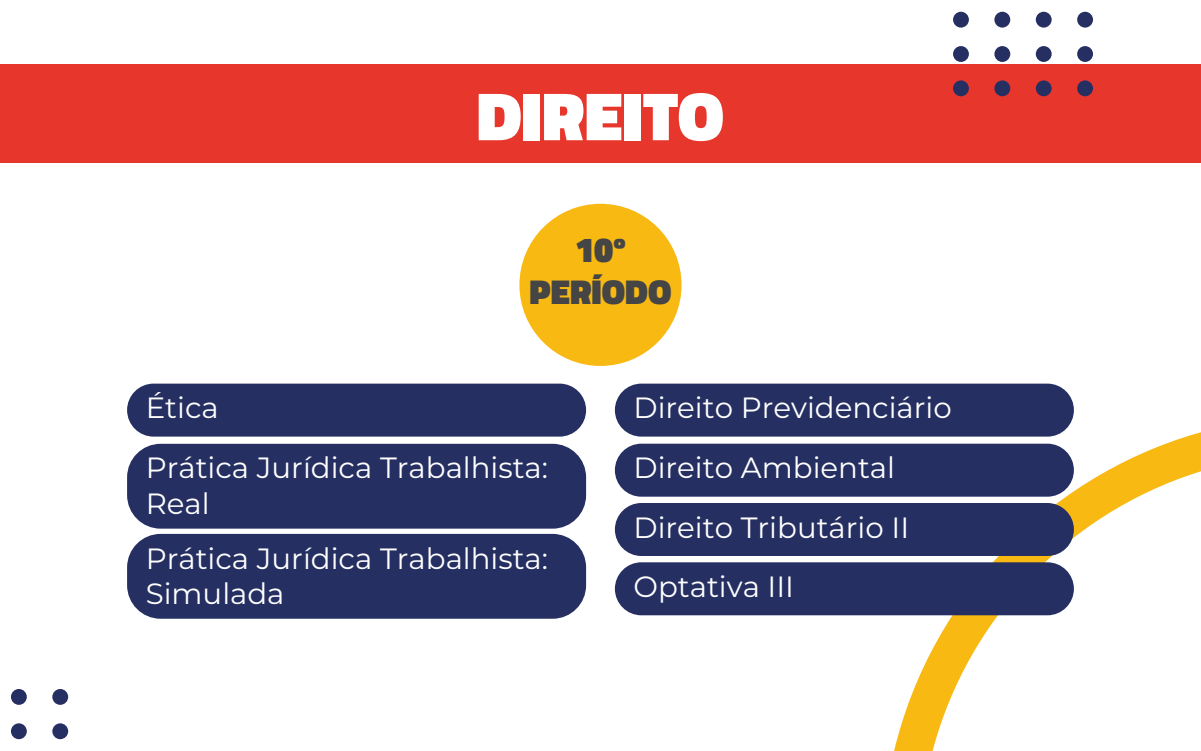
<style>
.page{position:relative;width:1201px;height:751px;background:#fff}
.page>*{position:absolute;margin:0;border:0;box-sizing:border-box;transform-origin:0 0}
.t1{font:900 69px "Cairo";color:#fff}
.t2{font:900 34.95px/41.9px "Cairo";color:#454545;text-align:center}
.t3{font:100 29.25px/35.1px "Montserrat";color:#fff}
</style>
<div class="page">
<svg style="left:894px;top:429px;width:306px;height:321px"></svg>
<div style="left:0;top:64px;width:1200px;height:99px;background:#e7372d"></div>
<div style="left:952px;top:12px;width:16px;height:16px;background:#252f62;border-radius:50%"></div>
<div style="left:994px;top:12px;width:16px;height:16px;background:#252f62;border-radius:50%"></div>
<div style="left:1035px;top:12px;width:16px;height:16px;background:#252f62;border-radius:50%"></div>
<div style="left:1077px;top:12px;width:15px;height:16px;background:#252f62;border-radius:50%"></div>
<div style="left:952px;top:46px;width:16px;height:16px;background:#252f62;border-radius:50%"></div>
<div style="left:994px;top:46px;width:16px;height:16px;background:#252f62;border-radius:50%"></div>
<div style="left:1035px;top:46px;width:16px;height:16px;background:#252f62;border-radius:50%"></div>
<div style="left:1077px;top:46px;width:15px;height:16px;background:#252f62;border-radius:50%"></div>
<div style="left:952px;top:80px;width:16px;height:16px;background:#252f62;border-radius:50%"></div>
<div style="left:994px;top:80px;width:16px;height:16px;background:#252f62;border-radius:50%"></div>
<div style="left:1035px;top:80px;width:16px;height:16px;background:#252f62;border-radius:50%"></div>
<div style="left:1077px;top:80px;width:15px;height:16px;background:#252f62;border-radius:50%"></div>
<div style="left:11px;top:688px;width:16px;height:16px;background:#252f62;border-radius:50%"></div>
<div style="left:52px;top:688px;width:16px;height:16px;background:#252f62;border-radius:50%"></div>
<div style="left:11px;top:723px;width:16px;height:15px;background:#252f62;border-radius:50%"></div>
<div style="left:52px;top:723px;width:16px;height:15px;background:#252f62;border-radius:50%"></div>
<div style="left:519px;top:204px;width:162px;height:162px;background:#f8b912;border-radius:50%"></div>
<div style="left:127px;top:383px;width:459px;height:53px;background:#252f62;border-radius:26px"></div>
<div style="left:615px;top:383px;width:458px;height:53px;background:#252f62;border-radius:26px"></div>
<div style="left:127px;top:443px;width:459px;height:85px;background:#252f62;border-radius:33px"></div>
<div style="left:615px;top:443px;width:458px;height:53px;background:#252f62;border-radius:26px"></div>
<div style="left:127px;top:533px;width:459px;height:85px;background:#252f62;border-radius:33px"></div>
<div style="left:615px;top:502px;width:458px;height:53px;background:#252f62;border-radius:26px"></div>
<div style="left:615px;top:562px;width:458px;height:53px;background:#252f62;border-radius:26px"></div>
<h1 class="t1" style="left:476px;top:76px;width:249px">DIREITO</h1>
<p class="t2" style="left:529px;top:229px;width:143px">10º<br>PERÍODO</p>
<p class="t3" style="left:146px;top:393px;width:75px">Ética</p>
<p class="t3" style="left:633px;top:393px;width:320px">Direito Previdenciário</p>
<p class="t3" style="left:146px;top:453px;width:404px">Prática Jurídica Trabalhista:<br>Real</p>
<p class="t3" style="left:633px;top:453px;width:263px">Direito Ambiental</p>
<p class="t3" style="left:146px;top:543px;width:404px">Prática Jurídica Trabalhista:<br>Simulada</p>
<p class="t3" style="left:633px;top:500px;width:277px;line-height:59.2px">Direito Tributário II<br>Optativa III</p>
</div>
